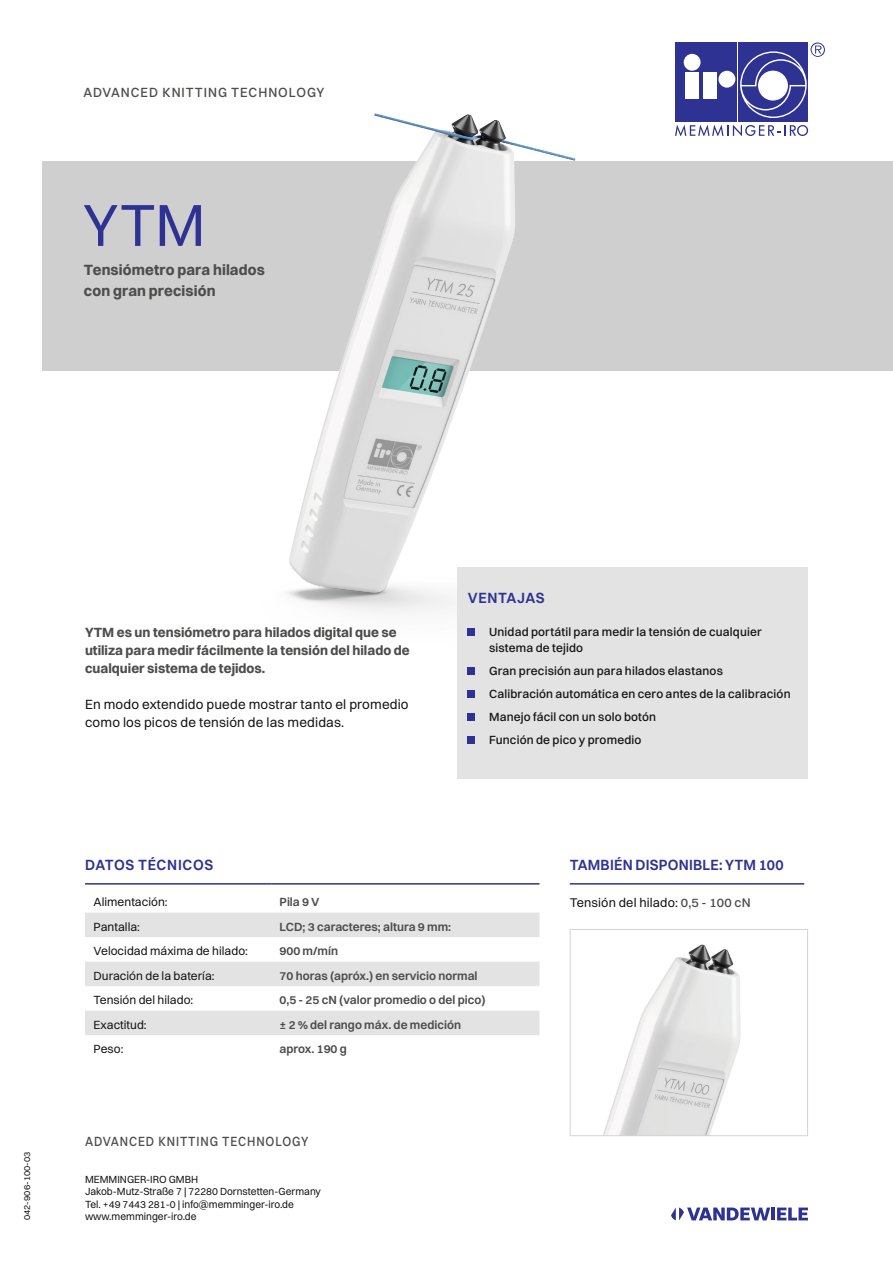
<style>
.page{position:relative;width:893px;height:1263px;background:#fff}
.page>*{position:absolute;margin:0;border:0;box-sizing:border-box;transform-origin:0 0}
.t1{font:60px "Switzer";color:#2e3393}
.t2{font:700 15px/21px "Switzer";letter-spacing:.005em;color:#4d4d4c}
.t3{font:600 15px "Switzer";letter-spacing:.02em;color:#2e3393;scale:.95 1}
.t4{font:600 15px "Switzer";letter-spacing:.045em;color:#2e3393;scale:.95 1}
.t5{font:600 15px "Switzer";letter-spacing:.04em;color:#2e3393;scale:.95 1}
.t6{font:700 13.5px/18px "Switzer";color:#4d4d4c}
.t7{font:13.5px/18px "Switzer";letter-spacing:.01em;color:#131413}
.t8{font:500 13.5px "Switzer";letter-spacing:.075em;color:#4d4d4c;scale:.88 1}
.t9{font:500 13.5px "Switzer";letter-spacing:.075em;color:#4d4d4c;scale:.95 1}
.t10{font:12.75px "Switzer";letter-spacing:.01em;color:#131413}
.t11{font:500 12px/23px "Switzer";letter-spacing:.015em;color:#131413}
.t12{font:600 12px "Switzer";color:#4d4d4c}
.t13{font:12px "Switzer";color:#131413}
.t14{font:10.5px/12.6px "Switzer";color:#131413}
.t15{font:9px "Switzer";letter-spacing:.01em;color:#131413}
.s1{font-weight:500;color:#4d4d4c}
</style>
<div class="page">
<div style="left:675px;top:43px;width:62px;height:79px;background:#2e3393"></div>
<div style="left:738px;top:43px;width:70px;height:79px;background:#2e3393"></div>
<svg style="left:728px;top:125px;width:80px;height:11px"></svg>
<div style="left:718px;top:71px;width:17px;height:17px;background:#fff;border-radius:50%"></div>
<svg style="left:740px;top:43px;width:85px;height:75px"></svg>
<div style="left:758px;top:71px;width:30px;height:30px;background:#fff;border-radius:50%"></div>
<hr style="left:771px;top:1207px;width:4px;height:13px;background:#2e3393">
<svg style="left:777px;top:1207px;width:31px;height:13px"></svg>
<svg style="left:671px;top:1207px;width:99px;height:13px"></svg>
<div style="left:43px;top:162px;width:850px;height:209px;background:#cfcfd0"></div>
<img style="left:603px;top:944px;width:138px;height:190px">
<div style="left:570px;top:929px;width:238px;height:207px;border:1px solid #d1d6d2"></div>
<img style="left:174px;top:53px;width:554px;height:560px">
<div style="left:457px;top:567px;width:351px;height:211px;background:#e3e3e3"></div>
<div style="left:468px;top:628px;width:7px;height:7px;background:#2e3393"></div>
<div style="left:468px;top:668px;width:7px;height:7px;background:#2e3393"></div>
<div style="left:468px;top:691px;width:7px;height:7px;background:#2e3393"></div>
<div style="left:468px;top:713px;width:7px;height:8px;background:#2e3393"></div>
<div style="left:468px;top:736px;width:7px;height:7px;background:#2e3393"></div>
<svg style="left:85px;top:912px;width:454px;height:123px;fill:#e3e3e3"></svg>
<hr style="left:85px;top:883px;width:186px;height:1px;background:#2e3393">
<hr style="left:271px;top:883px;width:268px;height:1px;background:#2e3393">
<hr style="left:570px;top:883px;width:234px;height:1px;background:#2e3393">
<p class="t9" style="left:83px;top:84px;width:255px">ADVANCED KNITTING TECHNOLOGY</p>
<h1 class="t1" style="left:83px;top:189px;width:124px">YTM</h1>
<p class="t2" style="left:84px;top:259px;width:182px">Tensiómetro para hilados con gran precisión</p>
<p class="t15" style="left:22px;top:1220px;width:71px;rotate:-90deg">042-906-100-03</p>
<p class="t6" style="left:85px;top:623px;width:326px">YTM es un tensiómetro para hilados digital que se utiliza para medir fácilmente la tensión del hilado de cualquier sistema de tejidos.</p>
<p class="t7" style="left:85px;top:696px;width:325px">En modo extendido puede mostrar tanto el promedio como los picos de tensión de las medidas.</p>
<p class="t5" style="left:468px;top:588px;width:82px">VENTAJAS</p>
<p class="t11" style="left:489px;top:623px;width:274px;line-height:16.5px">Unidad portátil para medir la tensión de cualquier sistema de tejido</p>
<p class="t11" style="left:489px;top:659px;width:303px">Gran precisión aun para hilados elastanos<br>Calibración automática en cero antes de la calibración Manejo fácil con un solo botón<br>Función de pico y promedio</p>
<p class="t4" style="left:85px;top:855px;width:137px">DATOS TÉCNICOS</p>
<p class="t13" style="left:94px;top:895px;width:76px">Alimentación:</p>
<p class="t12" style="left:280px;top:895px;width:41px">Pila 9 V</p>
<p class="t13" style="left:94px;top:919px;width:48px">Pantalla:</p>
<p class="t12" style="left:280px;top:919px;width:173px">LCD; 3 caracteres; altura 9 mm:</p>
<p class="t13" style="left:94px;top:944px;width:156px">Velocidad máxima de hilado:</p>
<p class="t12" style="left:280px;top:944px;width:60px">900 m/mín</p>
<p class="t13" style="left:94px;top:968px;width:123px">Duración de la batería:</p>
<p class="t12" style="left:280px;top:968px;width:199px">70 horas (apróx.) en servicio normal</p>
<p class="t13" style="left:94px;top:993px;width:101px">Tensión del hilado:</p>
<p class="t12" style="left:280px;top:993px;width:208px">0,5 - 25 cN (valor promedio o del pico)</p>
<p class="t13" style="left:94px;top:1017px;width:55px">Exactitud:</p>
<p class="t12" style="left:280px;top:1017px;width:183px">± 2 % del rango máx. de medición</p>
<p class="t13" style="left:94px;top:1042px;width:31px">Peso:</p>
<p class="t12" style="left:280px;top:1042px;width:69px">aprox. 190 g</p>
<p class="t8" style="left:85px;top:1133px;width:255px">ADVANCED KNITTING TECHNOLOGY</p>
<p class="t14" style="left:85px;top:1172px;width:237px">MEMMINGER-IRO GMBH<br>Jakob-Mutz-Straße 7 | 72280 Dornstetten-Germany Tel. +49 7443 281-0 | info@memminger-iro.de www.memminger-iro.de</p>
<p class="t3" style="left:570px;top:855px;width:226px">TAMBIÉN DISPONIBLE: YTM 100</p>
<p class="t10" style="left:570px;top:895px;width:182px">Tensión del hilado: <span class="s1">0,5 - 100 cN</span></p>
</div>
